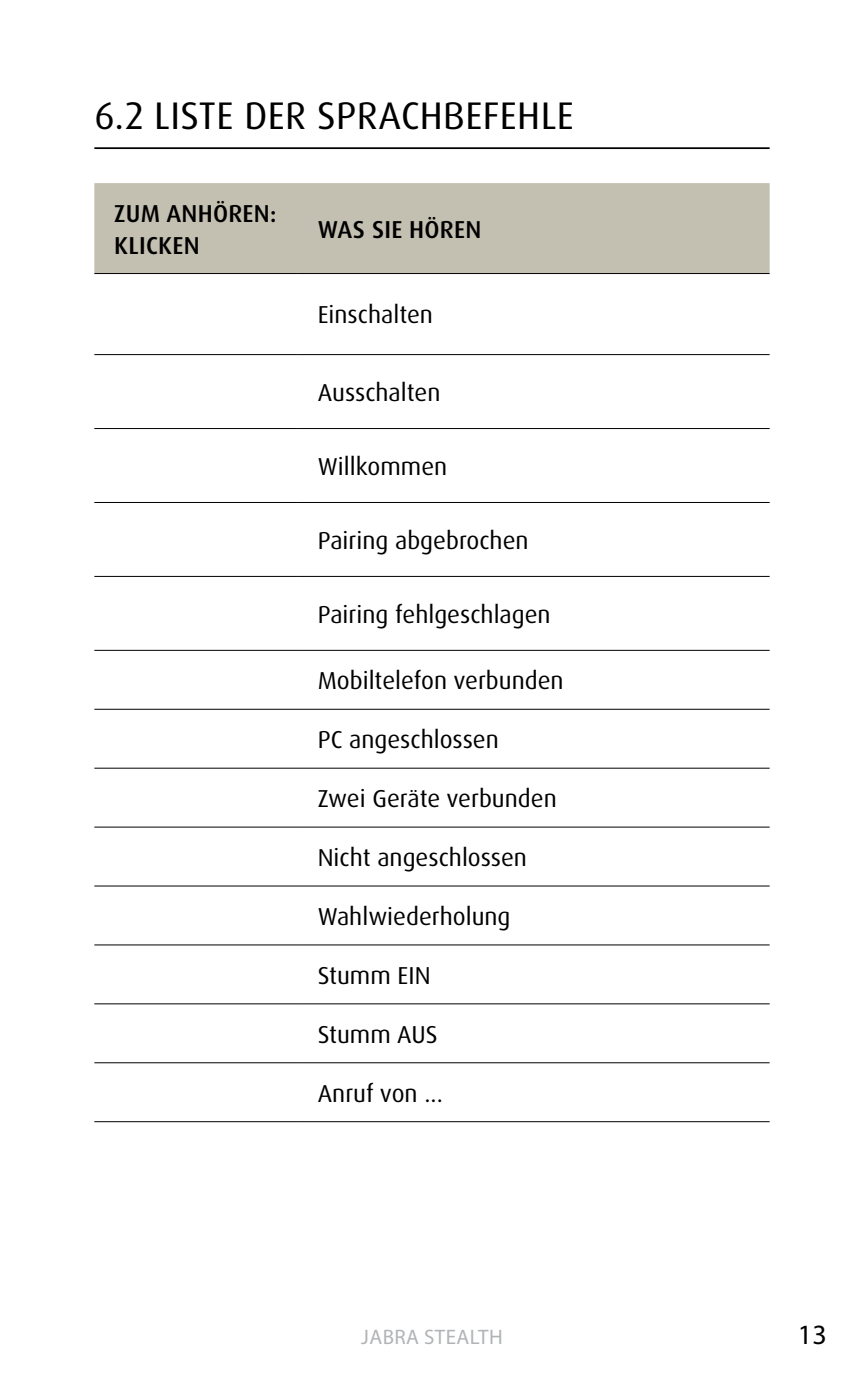
<style>
.page{position:relative;width:864px;height:1389px;background:#fff}
.page>*{position:absolute;margin:0;border:0;box-sizing:border-box;transform-origin:0 0}
.t1{font:38.5px "Dax Pro";color:#000}
.t2{font:28px "Myriad Pro";color:#000}
.t3{font:24.5px "Dax Pro";color:#000}
.t4{font:500 24.5px "Dax Pro";letter-spacing:.01em;color:#000}
.t5{font:21px "Myriad Pro";letter-spacing:.02em;color:#b1b4b6}
</style>
<div class="page">
<hr style="left:94px;top:147px;width:675px;height:2px;background:#000">
<div style="left:94px;top:183px;width:675px;height:90px;background:#c4c0b1"></div>
<svg style="left:94px;top:355px;width:675px;height:709px"></svg>
<hr style="left:94px;top:273px;width:204px;height:1px;background:#000">
<hr style="left:298px;top:273px;width:471px;height:1px;background:#000">
<hr style="left:298px;top:576px;width:471px;height:1px;background:#000">
<hr style="left:298px;top:502px;width:471px;height:1px;background:#000">
<hr style="left:298px;top:428px;width:471px;height:1px;background:#000">
<hr style="left:298px;top:354px;width:471px;height:1px;background:#000">
<hr style="left:94px;top:354px;width:204px;height:1px;background:#000">
<hr style="left:94px;top:428px;width:204px;height:1px;background:#000">
<hr style="left:94px;top:502px;width:204px;height:1px;background:#000">
<hr style="left:94px;top:576px;width:204px;height:1px;background:#000">
<hr style="left:94px;top:650px;width:204px;height:1px;background:#000">
<hr style="left:94px;top:709px;width:204px;height:1px;background:#000">
<hr style="left:94px;top:768px;width:204px;height:1px;background:#000">
<hr style="left:94px;top:826px;width:204px;height:2px;background:#000">
<hr style="left:94px;top:885px;width:204px;height:2px;background:#000">
<hr style="left:94px;top:944px;width:204px;height:2px;background:#000">
<hr style="left:94px;top:1003px;width:204px;height:1px;background:#000">
<hr style="left:94px;top:1062px;width:204px;height:1px;background:#000">
<hr style="left:94px;top:1121px;width:204px;height:1px;background:#000">
<hr style="left:298px;top:650px;width:471px;height:1px;background:#000">
<hr style="left:298px;top:709px;width:471px;height:1px;background:#000">
<hr style="left:298px;top:768px;width:471px;height:1px;background:#000">
<hr style="left:298px;top:826px;width:471px;height:2px;background:#000">
<hr style="left:298px;top:885px;width:471px;height:2px;background:#000">
<hr style="left:298px;top:944px;width:471px;height:2px;background:#000">
<hr style="left:298px;top:1003px;width:471px;height:1px;background:#000">
<hr style="left:298px;top:1062px;width:471px;height:1px;background:#000">
<hr style="left:298px;top:1121px;width:471px;height:1px;background:#000">
<h1 class="t1" style="left:94px;top:91px;width:170px">6.2 Liste der</h1>
<h1 class="t1" style="left:317px;top:91px;width:40px">Sprachbefehle</h1>
<p class="t4" style="left:114px;top:198px;width:68px">ZUM ANH</p>
<p class="t4" style="left:213px;top:198px;width:65px">ÖREN:</p>
<p class="t4" style="left:114px;top:229px;width:71px">KLICKEN</p>
<p class="t4" style="left:318px;top:214px;width:136px">WAS SIE HÖREN</p>
<p class="t3" style="left:317px;top:299px;width:117px">Einschalten</p>
<p class="t3" style="left:317px;top:377px;width:124px">Ausschalten</p>
<p class="t3" style="left:317px;top:451px;width:131px">Willkommen</p>
<p class="t3" style="left:317px;top:525px;width:212px">Pairing abgebrochen</p>
<p class="t3" style="left:317px;top:599px;width:234px">Pairing fehlgeschlagen</p>
<p class="t3" style="left:317px;top:665px;width:247px">Mobiltelefon verbunden</p>
<p class="t3" style="left:317px;top:724px;width:182px">PC angeschlossen</p>
<p class="t3" style="left:317px;top:783px;width:240px">Zwei Geräte verbunden</p>
<p class="t3" style="left:317px;top:842px;width:211px">Nicht angeschlossen</p>
<p class="t3" style="left:317px;top:901px;width:194px">Wahlwiederholung</p>
<p class="t3" style="left:317px;top:960px;width:114px">Stumm EIN</p>
<p class="t3" style="left:317px;top:1019px;width:121px">Stumm AUS</p>
<p class="t3" style="left:317px;top:1078px;width:126px">Anruf von ...</p>
<p class="t5" style="left:361px;top:1324px;width:143px">JABRA STEALTH</p>
<p class="t2" style="left:797px;top:1317px;width:30px">13</p>
</div>
